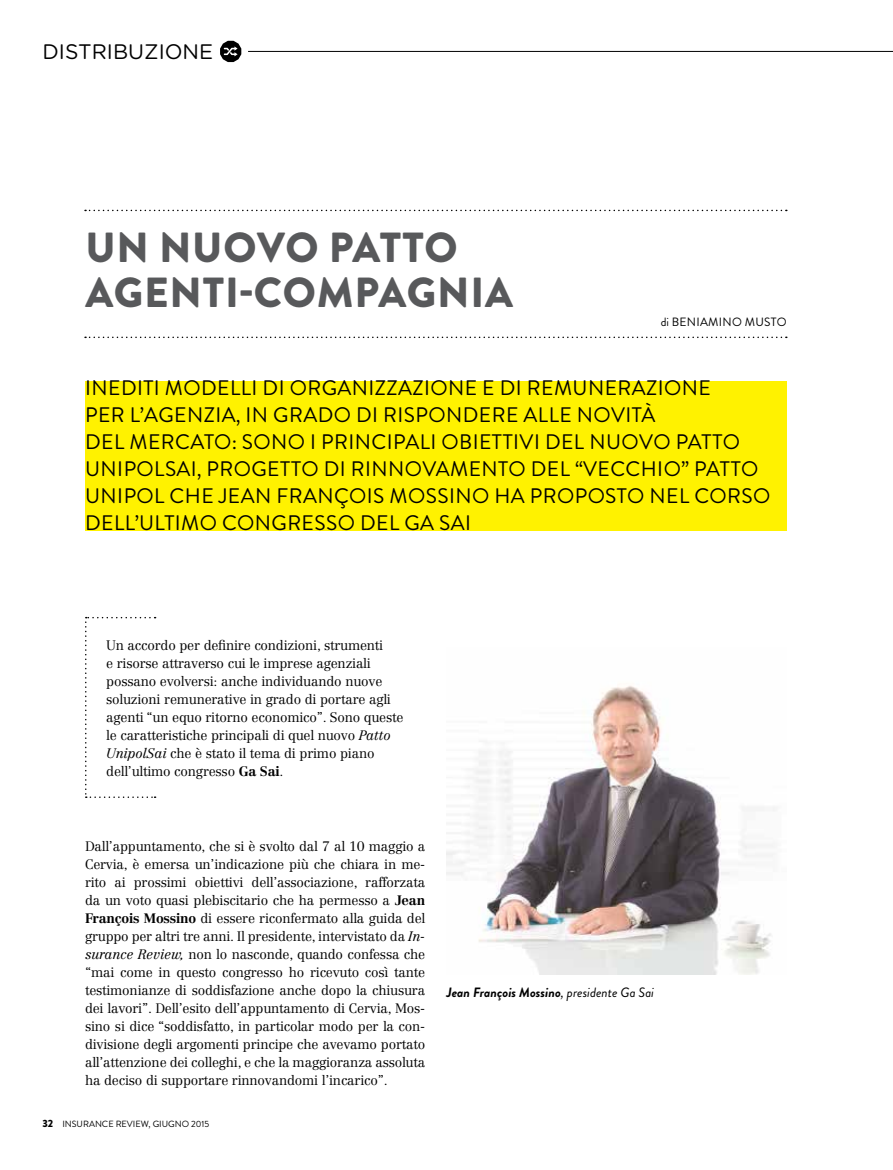
<style>
.page{position:relative;width:893px;height:1170px;background:#fff}
.page>*{position:absolute;margin:0;border:0;box-sizing:border-box;transform-origin:0 0}
.t1{font:900 42px/45px "Brandon Grotesque";letter-spacing:.02em;color:#58595b}
.t2{font:21px/27px "Brandon Grotesque";letter-spacing:.02em;color:#000}
.t3{font:21px "Gotham Rounded";color:#000}
.t4{font:300 13.5px/18px "Centennial LT Std";letter-spacing:-.015em;color:#000}
.t5{font:italic 700 13.5px "Brandon Grotesque";color:#000}
.t6{font:12px "Brandon Grotesque";letter-spacing:.02em;color:#000}
.t7{font:9px "Brandon Grotesque";color:#000}
.s1{font-style:italic}
.s2{font-weight:700}
.s3{font-weight:900;font-size:10.5px}
.s4{font-weight:400}
</style>
<div class="page">
<svg style="left:220px;top:41px;width:21px;height:21px"></svg>
<hr style="left:248px;top:51px;width:645px;height:1px;background:#000">
<div style="left:85px;top:380px;width:702px;height:150px;background:#fff200"></div>
<svg style="left:85px;top:336px;width:702px;height:2px"></svg>
<svg style="left:85px;top:210px;width:702px;height:1px"></svg>
<svg style="left:85px;top:617px;width:71px;height:180px"></svg>
<img style="left:446px;top:685px;width:329px;height:289px">
<h2 class="t3" style="left:43px;top:37px;width:172px">DISTRIBUZIONE</h2>
<h1 class="t1" style="left:85px;top:225px;width:429px">UN NUOVO PATTO<br>AGENTI-COMPAGNIA</h1>
<p class="t6" style="left:661px;top:313px;width:127px">di BENIAMINO MUSTO</p>
<p class="t2" style="left:85px;top:375px;width:687px">INEDITI MODELLI DI ORGANIZZAZIONE E DI REMUNERAZIONE<br>PER L’AGENZIA, IN GRADO DI RISPONDERE ALLE NOVITÀ<br>DEL MERCATO: SONO I PRINCIPALI OBIETTIVI DEL NUOVO PATTO UNIPOLSAI, PROGETTO DI RINNOVAMENTO DEL “VECCHIO” PATTO UNIPOL CHE JEAN FRANÇOIS MOSSINO HA PROPOSTO NEL CORSO DELL’ULTIMO CONGRESSO DEL GA SAI</p>
<p class="t4" style="left:106px;top:636px;width:299px">Un accordo per definire condizioni, strumenti<br>e risorse attraverso cui le imprese agenziali possano evolversi: anche individuando nuove soluzioni remunerative in grado di portare agli agenti “un equo ritorno economico”. Sono queste le caratteristiche principali di quel nuovo <span class="s1">Patto UnipolSai</span> che è stato il tema di primo piano dell’ultimo congresso <span class="s2">Ga Sai</span>.</p>
<p class="t4" style="left:85px;top:837px;width:342px;text-align:justify">Dall’appuntamento, che si è svolto dal 7 al 10 maggio a Cervia, è emersa un’indicazione più che chiara in me&shy;rito ai prossimi obiettivi dell’associazione, rafforzata da un voto quasi plebiscitario che ha permesso a <span class="s2">Jean François Mossino</span> di essere riconfermato alla guida del gruppo per altri tre anni. Il presidente, intervistato da <span class="s1">In&shy;surance Review,</span> non lo nasconde, quando confessa che “mai come in questo congresso ho ricevuto così tante testimonianze di soddisfazione anche dopo la chiusura dei lavori”. Dell’esito dell’appuntamento di Cervia, Mos&shy;sino si dice “soddisfatto, in particolar modo per la con&shy;divisione degli argomenti principe che avevamo portato all’attenzione dei colleghi, e che la maggioranza assoluta ha deciso di supportare rinnovandomi l’incarico”.</p>
<p class="t7" style="left:43px;top:1117px;width:168px"><span class="s3">32</span> INSURANCE REVIEW, GIUGNO 2015</p>
<p class="t5" style="left:446px;top:982px;width:209px">Jean François Mossino<span class="s4">, presidente Ga Sai</span></p>
</div>
